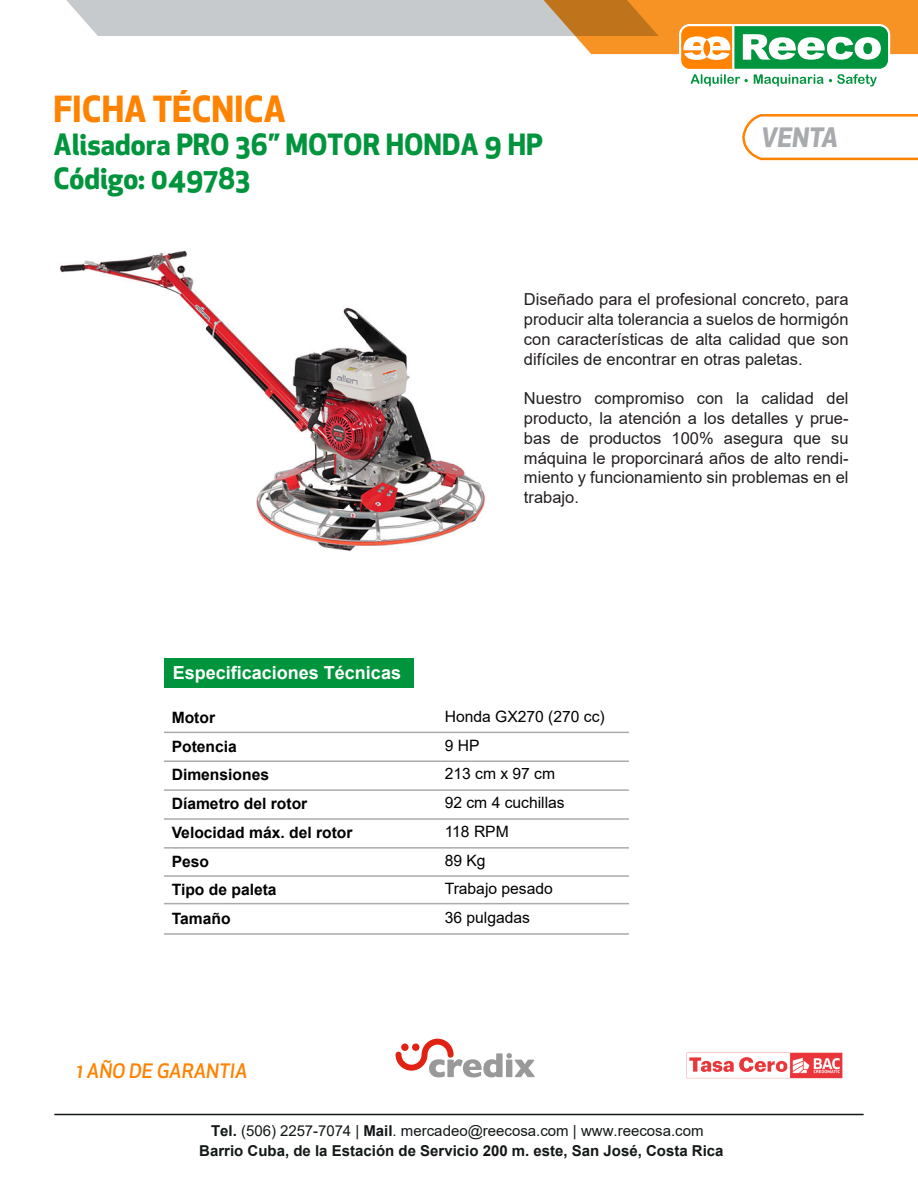
<style>
.page{position:relative;width:918px;height:1188px;background:#fff}
.page>*{position:absolute;margin:0;border:0;box-sizing:border-box;transform-origin:0 0}
.t1{font:700 35.1px "Apex New";color:#ff8200}
.t2{font:700 28.65px/34.3px "Apex New";color:#00943d}
.t3{font:italic 700 26.1px "Apex New";color:#a8abae}
.t4{font:italic 500 19.5px "Apex New";color:#ff8200}
.t5{font:700 18px "Arial";color:#fff}
.t6{font:16.5px/19.8px "Arial";color:#231f20;text-align:justify}
.t7{font:700 15.6px/28.7px "Arial";color:#000}
.t8{font:15.6px/28.7px "Arial";color:#000}
.t9{font:700 15px/19.8px "Arial";color:#131718;text-align:center}
.s1{font-weight:400}
</style>
<div class="page">
<svg style="left:66px;top:0;width:852px;height:87px"></svg>
<hr style="left:54px;top:1114px;width:810px;height:1px;background:#131718">
<hr style="left:164px;top:732px;width:465px;height:1px;background:#a8abae">
<hr style="left:164px;top:760px;width:465px;height:2px;background:#a8abae">
<hr style="left:164px;top:789px;width:465px;height:2px;background:#a8abae">
<hr style="left:164px;top:818px;width:465px;height:2px;background:#a8abae">
<hr style="left:164px;top:847px;width:465px;height:2px;background:#a8abae">
<hr style="left:164px;top:875px;width:465px;height:2px;background:#a8abae">
<hr style="left:164px;top:903px;width:465px;height:1px;background:#a8abae">
<hr style="left:164px;top:933px;width:465px;height:2px;background:#a8abae">
<div style="left:164px;top:658px;width:250px;height:30px;background:#00943d"></div>
<svg style="left:742px;top:114px;width:176px;height:47px"></svg>
<img style="left:686px;top:1052px;width:157px;height:27px">
<svg style="left:396px;top:1039px;width:139px;height:38px"></svg>
<img style="left:60px;top:250px;width:426px;height:301px">
<h1 class="t1" style="left:53px;top:84px;width:234px">FICHA TÉCNICA</h1>
<h2 class="t2" style="left:53px;top:126px;width:491px">Alisadora PRO 36” MOTOR HONDA 9 HP<br>Código: 049783</h2>
<h3 class="t3" style="left:761px;top:118px;width:79px">VENTA</h3>
<p class="t5" style="left:173px;top:660px;width:230px">Especificaciones Técnicas</p>
<p class="t6" style="left:524px;top:289px;width:326px">Diseñado para el profesional concreto, para producir alta tolerancia a suelos de hormigón con características de alta calidad que son difíciles de encontrar en otras paletas.</p>
<p class="t6" style="left:524px;top:388px;width:326px">Nuestro compromiso con la calidad del producto, la atención a los detalles y prue&shy;bas de productos 100% asegura que su máquina le proporcinará años de alto rendi&shy;miento y funcionamiento sin problemas en el trabajo.</p>
<p class="t7" style="left:172px;top:703px;width:182px">Motor<br>Potencia<br>Dimensiones<br>Díametro del rotor<br>Velocidad máx. del rotor<br>Peso<br>Tipo de paleta<br>Tamaño</p>
<p class="t8" style="left:445px;top:702px;width:162px">Honda GX270 (270 cc)<br>9 HP<br>213 cm x 97 cm<br>92 cm 4 cuchillas<br>118 RPM<br>89 Kg<br>Trabajo pesado<br>36 pulgadas</p>
<p class="t4" style="left:76px;top:1057px;width:173px">1 AÑO DE GARANTIA</p>
<p class="t9" style="left:199px;top:1121px;width:526px">Tel. <span class="s1">(506) 2257-7074 |</span> Mail<span class="s1">. mercadeo@reecosa.com | www.reecosa.com<br></span>Barrio Cuba, de la Estación de Servicio 200 m. este, San José, Costa Rica</p>
</div>
